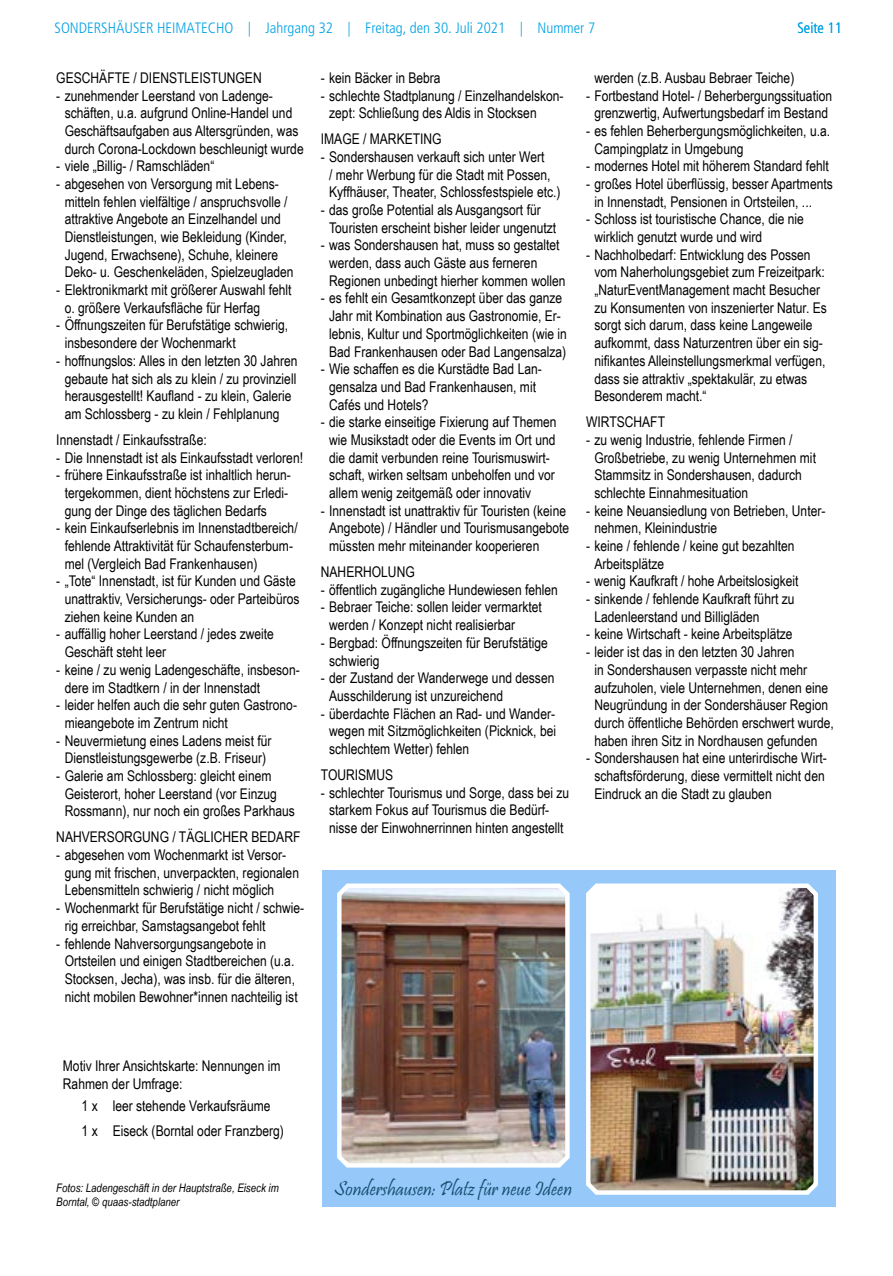
<style>
.page{position:relative;width:893px;height:1276px;background:#fff}
.page>*{position:absolute;margin:0;border:0;box-sizing:border-box;transform-origin:0 0}
.t1{font:20.7px "Pristina";color:#154e6d}
.t2{font:300 condensed 15px "Frutiger";color:#00a1e5}
.t3{font:14.7px/17.7px "Arial Narrow";color:#000}
.t4{font:italic 11.85px/14.1px "Arial Narrow";color:#000}
</style>
<div class="page">
<div style="left:322px;top:870px;width:513px;height:337px;background:#96c8fa"></div>
<img style="left:337px;top:883px;width:233px;height:285px">
<img style="left:586px;top:883px;width:232px;height:312px">
<p class="t2" style="left:55px;top:19px;width:542px">SONDERSHÄUSER HEIMATECHO | Jahrgang 32 | Freitag, den 30. Juli 2021 | Nummer 7</p>
<p class="t2" style="left:797px;top:19px;width:46px">Seite 11</p>
<p class="t3" style="left:56px;top:68px;width:207px">GESCHÄFTE / DIENSTLEISTUNGEN</p>
<p class="t3" style="left:65px;top:86px;width:241px;text-indent:-8px">- zunehmender Leerstand von Ladenge&shy;schäften, u.a. aufgrund Online-Handel und Geschäftsaufgaben aus Altersgründen, was durch Corona-Lockdown beschleunigt wurde</p>
<p class="t3" style="left:56px;top:157px;width:160px">- viele „Billig- / Ramschläden“</p>
<p class="t3" style="left:65px;top:174px;width:231px;text-indent:-8px">- abgesehen von Versorgung mit Lebens&shy;mitteln fehlen vielfältige / anspruchsvolle / attraktive Angebote an Einzelhandel und Dienstleistungen, wie Bekleidung (Kinder, Jugend, Erwachsene), Schuhe, kleinere Deko- u. Geschenkeläden, Spielzeugladen</p>
<p class="t3" style="left:65px;top:280px;width:228px;text-indent:-8px">- Elektronikmarkt mit größerer Auswahl fehlt o. größere Verkaufsfläche für Herfag</p>
<p class="t3" style="left:65px;top:316px;width:225px;text-indent:-8px">- Öffnungszeiten für Berufstätige schwierig, insbesondere der Wochenmarkt</p>
<p class="t3" style="left:65px;top:351px;width:234px;text-indent:-8px">- hoffnungslos: Alles in den letzten 30 Jahren gebaute hat sich als zu klein / zu provinziell herausgestellt! Kaufland - zu klein, Galerie am Schlossberg - zu klein / Fehlplanung</p>
<p class="t3" style="left:56px;top:430px;width:152px">Innenstadt / Einkaufsstraße:</p>
<p class="t3" style="left:56px;top:448px;width:248px">- Die Innenstadt ist als Einkaufsstadt verloren!</p>
<p class="t3" style="left:65px;top:466px;width:228px;text-indent:-8px">- frühere Einkaufsstraße ist inhaltlich herun&shy;tergekommen, dient höchstens zur Erledi&shy;gung der Dinge des täglichen Bedarfs</p>
<p class="t3" style="left:65px;top:519px;width:235px;text-indent:-8px">- kein Einkaufserlebnis im Innenstadtbereich/ fehlende Attraktivität für Schaufensterbum&shy;mel (Vergleich Bad Frankenhausen)</p>
<p class="t3" style="left:65px;top:572px;width:236px;text-indent:-8px">- „Tote“ Innenstadt, ist für Kunden und Gäste unattraktiv, Versicherungs- oder Parteibüros ziehen keine Kunden an</p>
<p class="t3" style="left:65px;top:625px;width:211px;text-indent:-8px">- auffällig hoher Leerstand / jedes zweite<br>Geschäft steht leer</p>
<p class="t3" style="left:65px;top:660px;width:237px;text-indent:-8px">- keine / zu wenig Ladengeschäfte, insbeson&shy;dere im Stadtkern / in der Innenstadt</p>
<p class="t3" style="left:65px;top:695px;width:234px;text-indent:-8px">- leider helfen auch die sehr guten Gastrono&shy;mieangebote im Zentrum nicht</p>
<p class="t3" style="left:56px;top:731px;width:217px;text-align:center">- Neuvermietung eines Ladens meist für<br>Dienstleistungsgewerbe (z.B. Friseur)</p>
<p class="t3" style="left:65px;top:766px;width:232px;text-indent:-8px">- Galerie am Schlossberg: gleicht einem<br>Geisterort, hoher Leerstand (vor Einzug<br>Rossmann), nur noch ein großes Parkhaus</p>
<p class="t3" style="left:56px;top:828px;width:246px">NAHVERSORGUNG / TÄGLICHER BEDARF</p>
<p class="t3" style="left:65px;top:845px;width:236px;text-indent:-8px">- abgesehen vom Wochenmarkt ist Versor&shy;gung mit frischen, unverpackten, regionalen<br>Lebensmitteln schwierig / nicht möglich</p>
<p class="t3" style="left:65px;top:898px;width:241px;text-indent:-8px">- Wochenmarkt für Berufstätige nicht / schwie&shy;rig erreichbar, Samstagsangebot fehlt</p>
<p class="t3" style="left:65px;top:934px;width:235px;text-indent:-8px">- fehlende Nahversorgungsangebote in Ortsteilen und einigen Stadtbereichen (u.a.<br>Stocksen, Jecha), was insb. für die älteren, nicht mobilen Bewohner*innen nachteilig ist</p>
<p class="t3" style="left:321px;top:68px;width:121px">- kein Bäcker in Bebra</p>
<p class="t3" style="left:329px;top:86px;width:236px;text-indent:-8px">- schlechte Stadtplanung / Einzelhandelskon&shy;zept: Schließung des Aldis in Stocksen</p>
<p class="t3" style="left:321px;top:130px;width:122px">IMAGE / MARKETING</p>
<p class="t3" style="left:329px;top:147px;width:233px;text-indent:-8px">- Sondershausen verkauft sich unter Wert<br>/ mehr Werbung für die Stadt mit Possen,<br>Kyffhäuser, Theater, Schlossfestspiele etc.)</p>
<p class="t3" style="left:329px;top:200px;width:228px;text-indent:-8px">- das große Potential als Ausgangsort für<br>Touristen erscheint bisher leider ungenutzt</p>
<p class="t3" style="left:329px;top:236px;width:238px;text-indent:-8px">- was Sondershausen hat, muss so gestaltet werden, dass auch Gäste aus ferneren<br>Regionen unbedingt hierher kommen wollen</p>
<p class="t3" style="left:321px;top:289px;width:248px;text-align:center">- es fehlt ein Gesamtkonzept über das ganze Jahr mit Kombination aus Gastronomie, Er&shy;lebnis, Kultur und Sportmöglichkeiten (wie in Bad Frankenhausen oder Bad Langensalza)</p>
<p class="t3" style="left:329px;top:360px;width:214px;text-indent:-8px">- Wie schaffen es die Kurstädte Bad Lan&shy;gensalza und Bad Frankenhausen, mit<br>Cafés und Hotels?</p>
<p class="t3" style="left:329px;top:413px;width:229px;text-indent:-8px">- die starke einseitige Fixierung auf Themen wie Musikstadt oder die Events im Ort und die damit verbunden reine Tourismuswirt&shy;schaft, wirken seltsam unbeholfen und vor allem wenig zeitgemäß oder innovativ</p>
<p class="t3" style="left:329px;top:501px;width:242px;text-indent:-8px">- Innenstadt ist unattraktiv für Touristen (keine<br>Angebote) / Händler und Tourismusangebote müssten mehr miteinander kooperieren</p>
<p class="t3" style="left:321px;top:562px;width:95px">NAHERHOLUNG</p>
<p class="t3" style="left:321px;top:580px;width:239px">- öffentlich zugängliche Hundewiesen fehlen</p>
<p class="t3" style="left:329px;top:598px;width:214px;text-indent:-8px">- Bebraer Teiche: sollen leider vermarktet werden / Konzept nicht realisierbar</p>
<p class="t3" style="left:329px;top:633px;width:220px;text-indent:-8px">- Bergbad: Öffnungszeiten für Berufstätige schwierig</p>
<p class="t3" style="left:329px;top:668px;width:227px;text-indent:-8px">- der Zustand der Wanderwege und dessen<br>Ausschilderung ist unzureichend</p>
<p class="t3" style="left:329px;top:704px;width:228px;text-align:justify;text-indent:-8px">- überdachte Flächen an Rad- und Wander&shy;wegen mit Sitzmöglichkeiten (Picknick, bei schlechtem Wetter) fehlen</p>
<p class="t3" style="left:321px;top:765px;width:74px">TOURISMUS</p>
<p class="t3" style="left:329px;top:783px;width:242px;text-indent:-8px">- schlechter Tourismus und Sorge, dass bei zu starkem Fokus auf Tourismus die Bedürf&shy;nisse der Einwohnerrinnen hinten angestellt</p>
<p class="t3" style="left:594px;top:68px;width:201px">werden (z.B. Ausbau Bebraer Teiche)</p>
<p class="t3" style="left:586px;top:86px;width:248px;text-align:center">- Fortbestand Hotel- / Beherbergungssituation grenzwertig, Aufwertungsbedarf im Bestand</p>
<p class="t3" style="left:594px;top:121px;width:237px;text-indent:-8px">- es fehlen Beherbergungsmöglichkeiten, u.a.<br>Campingplatz in Umgebung</p>
<p class="t3" style="left:586px;top:157px;width:244px">- modernes Hotel mit höherem Standard fehlt</p>
<p class="t3" style="left:594px;top:174px;width:240px;text-indent:-8px">- großes Hotel überflüssig, besser Apartments in Innenstadt, Pensionen in Ortsteilen, ...</p>
<p class="t3" style="left:594px;top:210px;width:211px;text-indent:-8px">- Schloss ist touristische Chance, die nie wirklich genutzt wurde und wird</p>
<p class="t3" style="left:594px;top:245px;width:234px;text-indent:-8px">- Nachholbedarf: Entwicklung des Possen vom Naherholungsgebiet zum Freizeitpark: „NaturEventManagement macht Besucher zu Konsumenten von inszenierter Natur. Es sorgt sich darum, dass keine Langeweile aufkommt, dass Naturzentren über ein sig&shy;nifikantes Alleinstellungsmerkmal verfügen, dass sie attraktiv „spektakulär, zu etwas Besonderem macht.“</p>
<p class="t3" style="left:586px;top:413px;width:80px">WIRTSCHAFT</p>
<p class="t3" style="left:594px;top:430px;width:223px;text-indent:-8px">- zu wenig Industrie, fehlende Firmen / Großbetriebe, zu wenig Unternehmen mit Stammsitz in Sondershausen, dadurch schlechte Einnahmesituation</p>
<p class="t3" style="left:594px;top:501px;width:233px;text-indent:-8px">- keine Neuansiedlung von Betrieben, Unter&shy;nehmen, Kleinindustrie</p>
<p class="t3" style="left:594px;top:536px;width:202px;text-indent:-8px">- keine / fehlende / keine gut bezahlten<br>Arbeitsplätze</p>
<p class="t3" style="left:586px;top:572px;width:214px">- wenig Kaufkraft / hohe Arbeitslosigkeit</p>
<p class="t3" style="left:594px;top:589px;width:202px;text-indent:-8px">- sinkende / fehlende Kaufkraft führt zu<br>Ladenleerstand und Billigläden</p>
<p class="t3" style="left:586px;top:625px;width:208px">- keine Wirtschaft - keine Arbeitsplätze</p>
<p class="t3" style="left:594px;top:642px;width:241px;text-indent:-8px">- leider ist das in den letzten 30 Jahren<br>in Sondershausen verpasste nicht mehr aufzuholen, viele Unternehmen, denen eine Neugründung in der Sondershäuser Region durch öffentliche Behörden erschwert wurde, haben ihren Sitz in Nordhausen gefunden</p>
<p class="t3" style="left:594px;top:748px;width:234px;text-indent:-8px">- Sondershausen hat eine unterirdische Wirt&shy;schaftsförderung, diese vermittelt nicht den<br>Eindruck an die Stadt zu glauben</p>
<p class="t3" style="left:63px;top:1056px;width:219px">Motiv Ihrer Ansichtskarte: Nennungen im<br>Rahmen der Umfrage:</p>
<p class="t3" style="left:82px;top:1093px;width:204px;line-height:24.6px">1 x leer stehende Verkaufsräume<br>1 x Eiseck (Borntal oder Franzberg)</p>
<p class="t4" style="left:56px;top:1180px;width:224px">Fotos: Ladengeschäft in der Hauptstraße, Eiseck im<br>Borntal, © quaas-stadtplaner</p>
<h1 class="t1" style="left:334px;top:1176px;width:239px">Sondershausen: Platz für neue Ideen</h1>
</div>
